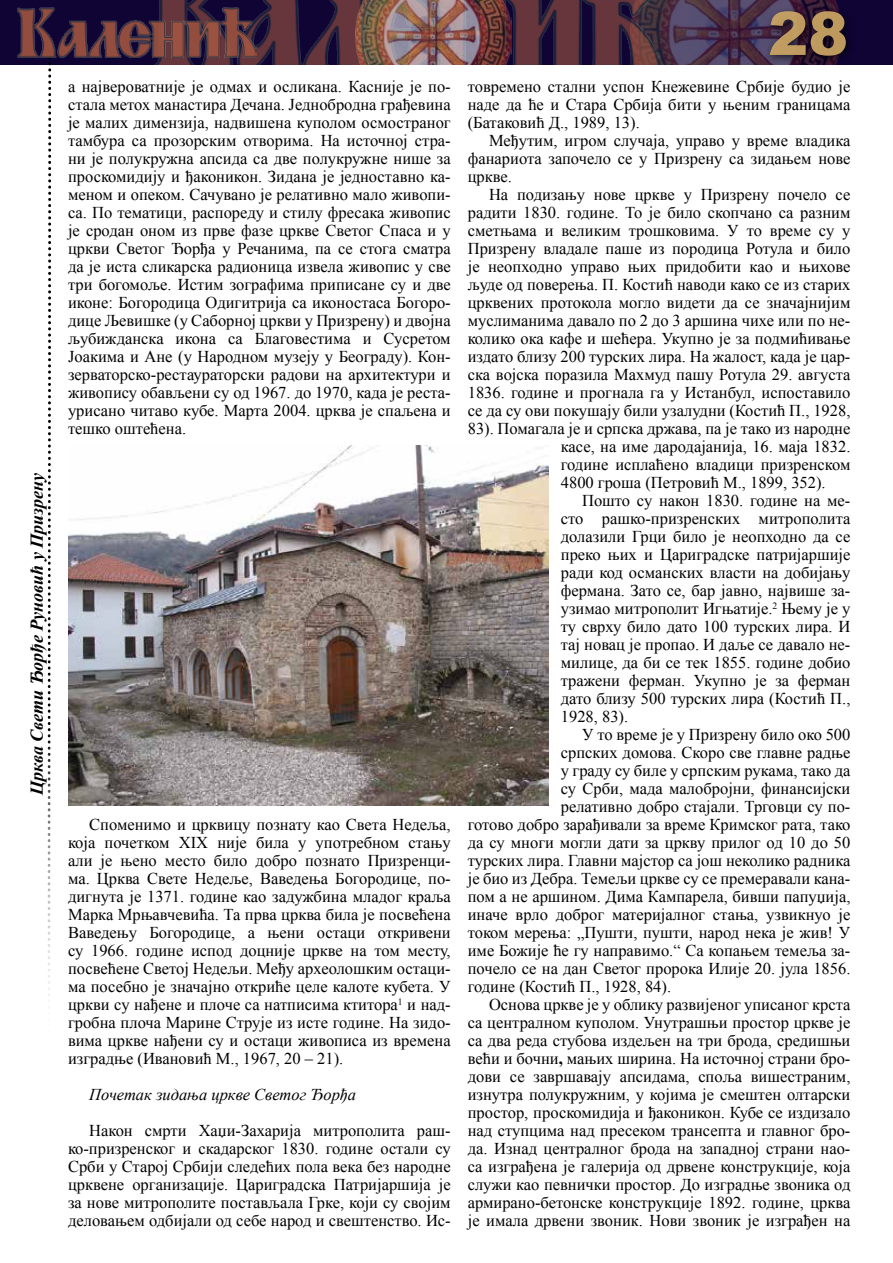
<style>
.page{position:relative;width:893px;height:1263px;background:#fff}
.page>*{position:absolute;margin:0;border:0;box-sizing:border-box;transform-origin:0 0}
.t1{font:900 60px "Arial";color:#d2ab67}
.t2{font:italic 700 18px "Times New Roman";color:#000}
.t3{font:16.5px/18px "Times New Roman";color:#000;text-align:justify}
.s1{font-style:italic}
.s2{font-weight:700}
</style>
<div class="page">
<div style="left:0;top:0;width:893px;height:65px;background:#100435"></div>
<img style="left:659px;top:0;width:179px;height:65px">
<img style="left:152px;top:0;width:507px;height:65px">
<img style="left:355px;top:0;width:156px;height:65px">
<svg style="left:46px;top:57px;width:7px;height:939px"></svg>
<img style="left:17px;top:7px;width:240px;height:50px">
<div style="left:764px;top:6px;width:92px;height:60px;background:#000;opacity:.67"></div>
<img style="left:68px;top:445px;width:480px;height:360px">
<p class="t2" style="left:24px;top:795px;width:325px;rotate:-90deg">Црква Свети Ђорђе Руновић у Призрену</p>
<p class="t3" style="left:68px;top:77px;width:384px">а највероватније је одмах и осликана. Касније је по&shy;стала метох манастира Дечана. Једнобродна грађевина је малих димензија, надвишена куполом осмостраног тамбура са прозорским отворима. На источној стра&shy;ни је полукружна апсида са две полукружне нише за проскомидију и ђаконикон. Зидана је једноставно ка&shy;меном и опеком. Сачувано је релативно мало живопи&shy;са. По тематици, распореду и стилу фресака живопис је сродан оном из прве фазе цркве Светог Спаса и у цркви Светог Ђорђа у Речанима, па се стога сматра да је иста сликарска радионица извела живопис у све три богомоље. Истим зографима приписане су и две иконе: Богородица Одигитрија са иконостаса Богоро&shy;дице Љевишке (у Саборној цркви у Призрену) и двојна љубижданска икона са Благовестима и Сусретом Јоакима и Ане (у Народном музеју у Београду). Кон&shy;зерваторско-рестаураторски радови на архитектури и живопису обављени су од 1967. до 1970, када је реста&shy;урисано читаво кубе. Марта 2004. црква је спаљена и тешко оштећена.</p>
<p class="t3" style="left:68px;top:815px;width:384px;text-indent:21px">Споменимо и црквицу познату као Света Недеља, која почетком XIX није била у употребном стању али је њено место било добро познато Призренци&shy;ма. Црква Свете Недеље, Ваведења Богородице, по&shy;дигнута је 1371. године као задужбина младог краља Марка Мрњавчевића. Та прва црква била је посвећена Ваведењу Богородице, а њени остаци откривени су 1966. године испод доцније цркве на том месту, посвећене Светој Недељи. Међу археолошким остаци&shy;ма посебно је значајно откриће целе калоте кубета. У цркви су нађене и плоче са натписима ктитора<sup>1</sup> и над&shy;гробна плоча Марине Струје из исте године. На зидо&shy;вима цркве нађени су и остаци живописа из времена изградње (Ивановић М., 1967, 20 – 21).</p>
<p class="t3" style="left:89px;top:1076px;width:363px;line-height:36px"><span class="s1">Почетак зидања цркве Светог Ђорђа<br></span>Након смрти Хаџи-Захарија митрополита раш-</p>
<p class="t3" style="left:68px;top:1139px;width:384px">ко-призренског и скадарског 1830. године остали су Срби у Старој Србији следећих пола века без народне црквене организације. Цариградска Патријаршија је за нове митрополите постављала Грке, који су својим деловањем одбијали од себе народ и свештенство. Ис-</p>
<h1 class="t1" style="left:768px;top:-10px;width:82px">28</h1>
<p class="t3" style="left:468px;top:77px;width:384px">товремено стални успон Кнежевине Србије будио је</p>
<p class="t3" style="left:468px;top:95px;width:384px">наде да ће и Стара Србија бити у њеним границама</p>
<p class="t3" style="left:468px;top:113px;width:174px">(Батаковић Д., 1989, 13).</p>
<p class="t3" style="left:489px;top:131px;width:363px">Међутим, игром случаја, управо у време владика</p>
<p class="t3" style="left:468px;top:149px;width:384px">фанариота започело се у Призрену са зидањем нове</p>
<p class="t3" style="left:468px;top:167px;width:46px">цркве.</p>
<p class="t3" style="left:489px;top:185px;width:363px">На подизању нове цркве у Призрену почело се</p>
<p class="t3" style="left:468px;top:203px;width:384px">радити 1830. године. То је било скопчано са разним</p>
<p class="t3" style="left:468px;top:221px;width:384px">сметњама и великим трошковима. У то време су у</p>
<p class="t3" style="left:468px;top:239px;width:384px">Призрену владале паше из породица Ротула и било</p>
<p class="t3" style="left:468px;top:257px;width:384px">је неопходно управо њих придобити као и њихове</p>
<p class="t3" style="left:468px;top:275px;width:384px">људе од поверења. П. Костић наводи како се из старих</p>
<p class="t3" style="left:468px;top:293px;width:384px">црквених протокола могло видети да се значајнијим</p>
<p class="t3" style="left:468px;top:311px;width:384px">муслиманима давало по 2 до 3 аршина чихе или по не-</p>
<p class="t3" style="left:468px;top:329px;width:384px">колико ока кафе и шећера. Укупно је за подмићивање</p>
<p class="t3" style="left:468px;top:347px;width:384px">издато близу 200 турских лира. На жалост, када је цар-</p>
<p class="t3" style="left:468px;top:365px;width:384px">ска војска поразила Махмуд пашу Ротула 29. августа</p>
<p class="t3" style="left:468px;top:384px;width:384px">1836. године и прогнала га у Истанбул, испоставило</p>
<p class="t3" style="left:468px;top:402px;width:384px">се да су ови покушају били узалудни (Костић П., 1928,</p>
<p class="t3" style="left:468px;top:420px;width:384px">83). Помагала је и српска држава, па је тако из народне</p>
<p class="t3" style="left:561px;top:438px;width:291px">касе, на име дародајанија, 16. маја 1832.</p>
<p class="t3" style="left:561px;top:456px;width:291px">године исплаћено владици призренском</p>
<p class="t3" style="left:561px;top:474px;width:266px">4800 гроша (Петровић М., 1899, 352).</p>
<p class="t3" style="left:582px;top:492px;width:270px">Пошто су након 1830. године на ме-</p>
<p class="t3" style="left:561px;top:510px;width:291px">сто рашко-призренских митрополита</p>
<p class="t3" style="left:561px;top:528px;width:291px">долазили Грци било је неопходно да се</p>
<p class="t3" style="left:561px;top:546px;width:291px">преко њих и Цариградске патријаршије</p>
<p class="t3" style="left:561px;top:564px;width:291px">ради код османских власти на добијању</p>
<p class="t3" style="left:561px;top:582px;width:291px">фермана. Зато се, бар јавно, највише за-</p>
<p class="t3" style="left:561px;top:600px;width:291px">узимао митрополит Игњатије.<sup>2</sup> Њему је у</p>
<p class="t3" style="left:561px;top:617px;width:291px">ту сврху било дато 100 турских лира. И</p>
<p class="t3" style="left:561px;top:635px;width:291px">тај новац је пропао. И даље се давало не-</p>
<p class="t3" style="left:561px;top:653px;width:291px">милице, да би се тек 1855. године добио</p>
<p class="t3" style="left:561px;top:671px;width:291px">тражени ферман. Укупно је за ферман</p>
<p class="t3" style="left:561px;top:689px;width:291px">дато близу 500 турских лира (Костић П.,</p>
<p class="t3" style="left:561px;top:707px;width:69px">1928, 83).</p>
<p class="t3" style="left:582px;top:725px;width:270px">У то време је у Призрену било око 500</p>
<p class="t3" style="left:561px;top:743px;width:291px">српских домова. Скоро све главне радње</p>
<p class="t3" style="left:561px;top:761px;width:291px">у граду су биле у српским рукама, тако да</p>
<p class="t3" style="left:561px;top:779px;width:291px">су Срби, мада малобројни, финансијски</p>
<p class="t3" style="left:561px;top:797px;width:291px">релативно добро стајали. Трговци су по-</p>
<p class="t3" style="left:468px;top:815px;width:384px">готово добро зарађивали за време Кримског рата, тако</p>
<p class="t3" style="left:468px;top:833px;width:384px">да су многи могли дати за цркву прилог од 10 до 50</p>
<p class="t3" style="left:468px;top:851px;width:384px">турских лира. Главни мајстор са још неколико радника</p>
<p class="t3" style="left:468px;top:869px;width:384px">је био из Дебра. Темељи цркве су се премеравали кана-</p>
<p class="t3" style="left:468px;top:887px;width:384px">пом а не аршином. Дима Кампарела, бивши папуџија,</p>
<p class="t3" style="left:468px;top:905px;width:384px">иначе врло доброг материјалног стања, узвикнуо је</p>
<p class="t3" style="left:468px;top:923px;width:384px">током мерења: „Пушти, пушти, народ нека је жив! У</p>
<p class="t3" style="left:468px;top:941px;width:384px">име Божије ће гу направимо.“ Са копањем темеља за-</p>
<p class="t3" style="left:468px;top:959px;width:384px">почело се на дан Светог пророка Илије 20. јула 1856.</p>
<p class="t3" style="left:468px;top:977px;width:205px">године (Костић П., 1928, 84).</p>
<p class="t3" style="left:489px;top:995px;width:363px">Основа цркве је у облику развијеног уписаног крста</p>
<p class="t3" style="left:468px;top:1013px;width:384px">са централном куполом. Унутрашњи простор цркве је</p>
<p class="t3" style="left:468px;top:1031px;width:384px">са два реда стубова издељен на три брода, средишњи</p>
<p class="t3" style="left:468px;top:1049px;width:384px">већи и бочни<span class="s2">,</span> мањих ширина. На источној страни бро-</p>
<p class="t3" style="left:468px;top:1067px;width:384px">дови се завршавају апсидама, споља вишестраним,</p>
<p class="t3" style="left:468px;top:1085px;width:384px">изнутра полукружним, у којима је смештен олтарски</p>
<p class="t3" style="left:468px;top:1103px;width:384px">простор, проскомидија и ђаконикон. Кубе се издизало</p>
<p class="t3" style="left:468px;top:1121px;width:384px">над ступцима над пресеком трансепта и главног бро-</p>
<p class="t3" style="left:468px;top:1139px;width:384px">да. Изнад централног брода на западној страни нао-</p>
<p class="t3" style="left:468px;top:1157px;width:384px">са изграђена је галерија од дрвене конструкције, која</p>
<p class="t3" style="left:468px;top:1176px;width:384px">служи као певнички простор. До изградње звоника од</p>
<p class="t3" style="left:468px;top:1194px;width:384px">армирано-бетонске конструкције 1892. године, црква</p>
<p class="t3" style="left:468px;top:1212px;width:384px">је имала дрвени звоник. Нови звоник је изграђен на</p>
</div>
